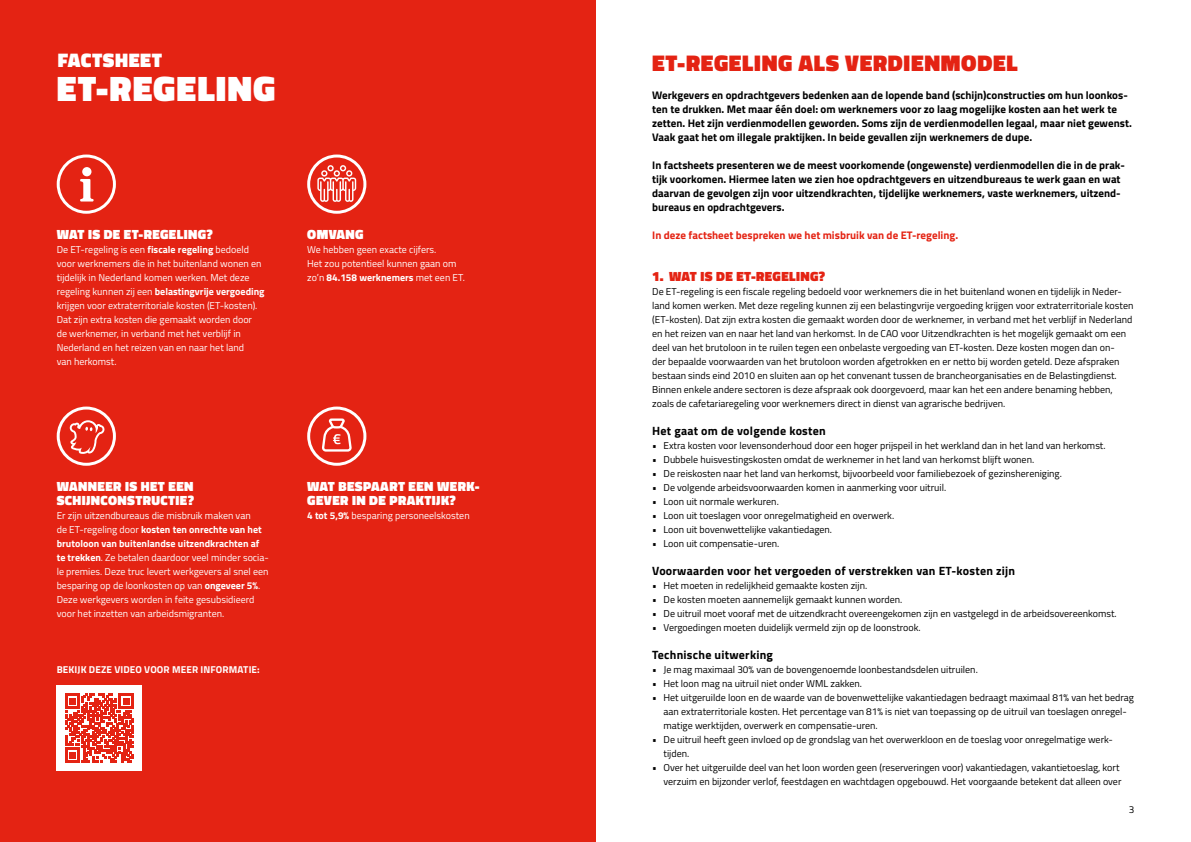
<style>
.page{position:relative;width:1191px;height:842px;background:#fff}
.page>*{position:absolute;margin:0;border:0;box-sizing:border-box;transform-origin:0 0}
.t1{font:900 35.9px "Titillium";letter-spacing:.03em;color:#fff}
.t2{font:900 23px "Titillium";letter-spacing:.03em;color:#e42313}
.t3{font:900 19.9px "Titillium";letter-spacing:.03em;color:#fff}
.t4{font:900 13.5px/14px "Titillium";letter-spacing:.03em;color:#fff}
.t5{font:900 13.5px "Titillium";letter-spacing:.03em;color:#e42313}
.t6{font:700 12px "Titillium";letter-spacing:.02em;color:#000}
.t7{font:700 11px/14px "Titillium";color:#000}
.t8{font:700 11px "Titillium";color:#e42313}
.t9{font:10px/14px "Titillium";color:#000}
.t10{font:10px/14px "Titillium";color:#fff}
.t11{font:700 10px "Titillium";letter-spacing:.01em;color:#fff}
.s1{font-weight:700}
.s2{color:#e42313}
</style>
<div class="page">
<div style="left:0;top:0;width:595px;height:842px;background:#e42313"></div>
<svg style="left:57px;top:155px;width:59px;height:59px"></svg>
<svg style="left:57px;top:407px;width:59px;height:59px"></svg>
<svg style="left:307px;top:155px;width:59px;height:59px"></svg>
<svg style="left:307px;top:407px;width:59px;height:59px"></svg>
<div style="left:57px;top:685px;width:85px;height:86px;background:#fff"></div>
<svg style="left:65px;top:694px;width:68px;height:68px"></svg>
<h3 class="t3" style="left:58px;top:46px;width:106px">FACTSHEET</h3>
<h1 class="t1" style="left:57px;top:62px;width:220px">ET-REGELING</h1>
<h3 class="t4" style="left:57px;top:227px;width:158px">WAT IS DE ET-REGELING?</h3>
<p class="t10" style="left:57px;top:242px;width:209px">De ET-regeling is een <span class="s1">fiscale regeling</span> bedoeld voor werknemers die in het buitenland wonen en tijdelijk in Nederland komen werken. Met deze regeling kunnen zij een <span class="s1">belastingvrije vergoeding </span>krijgen voor extraterritoriale kosten (ET-kosten).<br>Dat zijn extra kosten die gemaakt worden door de werknemer, in verband met het verblijf in Nederland en het reizen van en naar het land<br>van herkomst.</p>
<h3 class="t4" style="left:307px;top:227px;width:62px">OMVANG<span class="s2">:</span></h3>
<p class="t10" style="left:307px;top:242px;width:159px">We hebben geen exacte cijfers.<br>Het zou potentieel kunnen gaan om zo’n <span class="s1">84.158 werknemers</span> met een ET.</p>
<h3 class="t4" style="left:57px;top:479px;width:139px">WANNEER IS HET EEN<br>SCHIJNCONSTRUCTIE?</h3>
<p class="t10" style="left:57px;top:508px;width:214px">Er zijn uitzendbureaus die misbruik maken van<br>de ET-regeling door <span class="s1">kosten ten onrechte van het brutoloon van buitenlandse uitzendkrachten af te trekken</span>. Ze betalen daardoor veel minder socia&shy;le premies. Deze truc levert werkgevers al snel een besparing op de loonkosten op van <span class="s1">ongeveer 5%</span>.<br>Deze werkgevers worden in feite gesubsidieerd voor het inzetten van arbeidsmigranten.</p>
<p class="t11" style="left:57px;top:661px;width:204px">BEKIJK DEZE VIDEO VOOR MEER INFORMATIE:</p>
<h3 class="t4" style="left:307px;top:479px;width:174px">WAT BESPAART EEN WERK-<br>GEVER IN DE PRAKTIJK?</h3>
<p class="t10" style="left:307px;top:508px;width:164px"><span class="s1">4 tot 5,9%</span> besparing personeelskosten</p>
<h2 class="t2" style="left:652px;top:46px;width:367px">ET-REGELING ALS VERDIENMODEL</h2>
<p class="t7" style="left:652px;top:87px;width:481px">Werkgevers en opdrachtgevers bedenken aan de lopende band (schijn)constructies om hun loonkos&shy;ten te drukken. Met maar één doel: om werknemers voor zo laag mogelijke kosten aan het werk te zetten. Het zijn verdienmodellen geworden. Soms zijn de verdienmodellen legaal, maar niet gewenst.<br>Vaak gaat het om illegale praktijken. In beide gevallen zijn werknemers de dupe.</p>
<p class="t7" style="left:652px;top:157px;width:474px">In factsheets presenteren we de meest voorkomende (ongewenste) verdienmodellen die in de prak&shy;tijk voorkomen. Hiermee laten we zien hoe opdrachtgevers en uitzendbureaus te werk gaan en wat daarvan de gevolgen zijn voor uitzendkrachten, tijdelijke werknemers, vaste werknemers, uitzend&shy;bureaus en opdrachtgevers.</p>
<p class="t8" style="left:652px;top:226px;width:307px">In deze factsheet bespreken we het misbruik van de ET-regeling.</p>
<h3 class="t5" style="left:652px;top:266px;width:175px">1. WAT IS DE ET-REGELING?</h3>
<p class="t9" style="left:652px;top:284px;width:483px">De ET-regeling is een fiscale regeling bedoeld voor werknemers die in het buitenland wonen en tijdelijk in Neder&shy;land komen werken. Met deze regeling kunnen zij een belastingvrije vergoeding krijgen voor extraterritoriale kosten (ET-kosten). Dat zijn extra kosten die gemaakt worden door de werknemer, in verband met het verblijf in Nederland en het reizen van en naar het land van herkomst. In de CAO voor Uitzendkrachten is het mogelijk gemaakt om een deel van het brutoloon in te ruilen tegen een onbelaste vergoeding van ET-kosten. Deze kosten mogen dan on-<br>der bepaalde voorwaarden van het brutoloon worden afgetrokken en er netto bij worden geteld. Deze afspraken bestaan sinds eind 2010 en sluiten aan op het convenant tussen de brancheorganisaties en de Belastingdienst.<br>Binnen enkele andere sectoren is deze afspraak ook doorgevoerd, maar kan het een andere benaming hebben, zoals de cafetariaregeling voor werknemers direct in dienst van agrarische bedrijven.</p>
<p class="t6" style="left:652px;top:421px;width:175px">Het gaat om de volgende kosten</p>
<p class="t9" style="left:652px;top:438px;width:455px">• Extra kosten voor levensonderhoud door een hoger prijspeil in het werkland dan in het land van herkomst.</p>
<p class="t9" style="left:652px;top:452px;width:383px">• Dubbele huisvestingskosten omdat de werknemer in het land van herkomst blijft wonen.</p>
<p class="t9" style="left:652px;top:466px;width:411px">• De reiskosten naar het land van herkomst, bijvoorbeeld voor familiebezoek of gezinshereniging.</p>
<p class="t9" style="left:652px;top:480px;width:295px">• De volgende arbeidsvoorwaarden komen in aanmerking voor uitruil.</p>
<p class="t9" style="left:652px;top:494px;width:128px">• Loon uit normale werkuren.</p>
<p class="t9" style="left:652px;top:508px;width:243px">• Loon uit toeslagen voor onregelmatigheid en overwerk.</p>
<p class="t9" style="left:652px;top:522px;width:181px">• Loon uit bovenwettelijke vakantiedagen.</p>
<p class="t9" style="left:652px;top:536px;width:129px">• Loon uit compensatie-uren.</p>
<p class="t6" style="left:652px;top:561px;width:364px">Voorwaarden voor het vergoeden of verstrekken van ET-kosten zijn</p>
<p class="t9" style="left:652px;top:578px;width:216px">• Het moeten in redelijkheid gemaakte kosten zijn.</p>
<p class="t9" style="left:652px;top:592px;width:252px">• De kosten moeten aannemelijk gemaakt kunnen worden.</p>
<p class="t9" style="left:652px;top:606px;width:466px">• De uitruil moet vooraf met de uitzendkracht overeengekomen zijn en vastgelegd in de arbeidsovereenkomst.</p>
<p class="t9" style="left:652px;top:620px;width:270px">• Vergoedingen moeten duidelijk vermeld zijn op de loonstrook.</p>
<p class="t6" style="left:652px;top:645px;width:122px">Technische uitwerking</p>
<p class="t9" style="left:652px;top:662px;width:327px">• Je mag maximaal 30% van de bovengenoemde loonbestandsdelen uitruilen.</p>
<p class="t9" style="left:652px;top:676px;width:211px">• Het loon mag na uitruil niet onder WML zakken.</p>
<p class="t9" style="left:663px;top:690px;width:472px;text-indent:-11px">• Het uitgeruilde loon en de waarde van de bovenwettelijke vakantiedagen bedraagt maximaal 81% van het bedrag aan extraterritoriale kosten. Het percentage van 81% is niet van toepassing op de uitruil van toeslagen onregel&shy;matige werktijden, overwerk en compensatie-uren.</p>
<p class="t9" style="left:663px;top:732px;width:449px;text-indent:-11px">• De uitruil heeft geen invloed op de grondslag van het overwerkloon en de toeslag voor onregelmatige werk&shy;tijden.</p>
<p class="t9" style="left:652px;top:760px;width:471px;text-align:right">• Over het uitgeruilde deel van het loon worden geen (reserveringen voor) vakantiedagen, vakantietoeslag, kort verzuim en bijzonder verlof, feestdagen en wachtdagen opgebouwd. Het voorgaande betekent dat alleen over</p>
<p class="t9" style="left:1128px;top:802px;width:7px">3</p>
</div>
